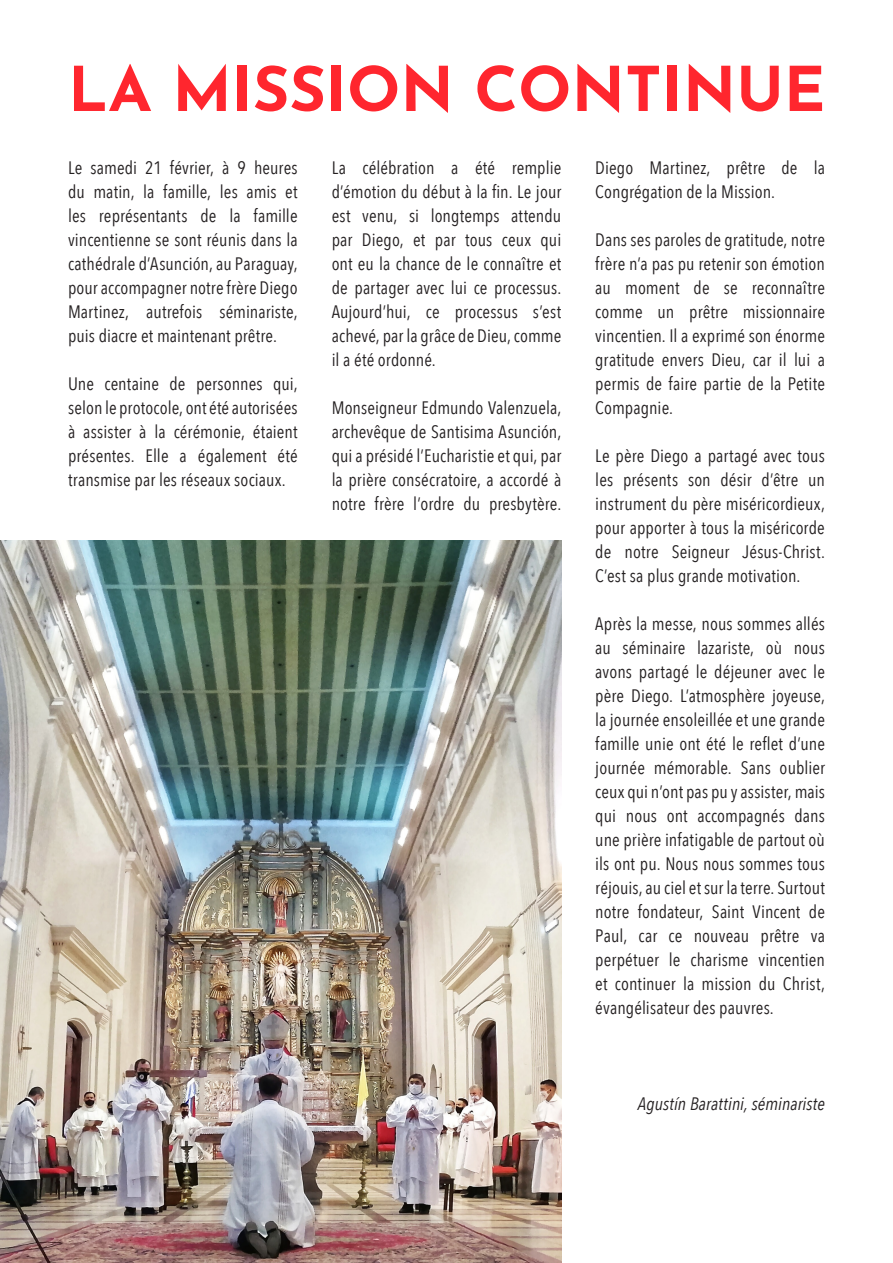
<style>
.page{position:relative;width:893px;height:1263px;background:#fff}
.page>*{position:absolute;margin:0;border:0;box-sizing:border-box;transform-origin:0 0}
.t1{font:700 61.5px "Josefin Sans";color:#ff262e}
.t2{font:18px/24px "Avenir Next Condensed";letter-spacing:.005em;color:#231f20;text-align:justify}
.t3{font:italic 18px "Avenir Next Condensed";letter-spacing:.005em;color:#231f20}
</style>
<div class="page">
<img style="left:0;top:540px;width:561px;height:723px">
<p class="t1" style="left:68px;top:35px;width:759px">LA MISSION CONTINUE</p>
<p class="t2" style="left:68px;top:155px;width:231px">Le samedi 21 février, à 9 heures du matin, la famille, les amis et les représentants de la famille vincentienne se sont réunis dans la cathédrale d’Asunción, au Paraguay, pour accompagner notre frère Diego Martinez, autrefois séminariste, puis diacre et maintenant prêtre.</p>
<p class="t2" style="left:68px;top:371px;width:231px">Une centaine de personnes qui, selon le protocole, ont été autorisées à assister à la cérémonie, étaient présentes. Elle a également été transmise par les réseaux sociaux.</p>
<p class="t2" style="left:332px;top:155px;width:231px">La célébration a été remplie d’émotion du début à la fin. Le jour est venu, si longtemps attendu par Diego, et par tous ceux qui ont eu la chance de le connaître et de partager avec lui ce processus.<br>Aujourd’hui, ce processus s’est achevé, par la grâce de Dieu, comme il a été ordonné.</p>
<p class="t2" style="left:332px;top:395px;width:231px">Monseigneur Edmundo Valenzuela, archevêque de Santisima Asunción, qui a présidé l’Eucharistie et qui, par la prière consécratoire, a accordé à notre frère l’ordre du presbytère.</p>
<p class="t2" style="left:595px;top:155px;width:231px">Diego Martinez, prêtre de la<br>Congrégation de la Mission.</p>
<p class="t2" style="left:595px;top:227px;width:231px">Dans ses paroles de gratitude, notre frère n’a pas pu retenir son émotion au moment de se reconnaître comme un prêtre missionnaire vincentien. Il a exprimé son énorme gratitude envers Dieu, car il lui a permis de faire partie de la Petite Compagnie.</p>
<p class="t2" style="left:595px;top:443px;width:231px">Le père Diego a partagé avec tous les présents son désir d’être un instrument du père miséricordieux, pour apporter à tous la miséricorde de notre Seigneur Jésus-Christ.<br>C’est sa plus grande motivation.</p>
<p class="t2" style="left:595px;top:611px;width:231px">Après la messe, nous sommes allés au séminaire lazariste, où nous avons partagé le déjeuner avec le père Diego. L’atmosphère joyeuse, la journée ensoleillée et une grande famille unie ont été le reflet d’une journée mémorable. Sans oublier ceux qui n’ont pas pu y assister, mais qui nous ont accompagnés dans une prière infatigable de partout où ils ont pu. Nous nous sommes tous réjouis, au ciel et sur la terre. Surtout notre fondateur, Saint Vincent de Paul, car ce nouveau prêtre va perpétuer le charisme vincentien et continuer la mission du Christ, évangélisateur des pauvres.</p>
<p class="t3" style="left:638px;top:1093px;width:189px">Agustín Barattini, séminariste</p>
</div>
